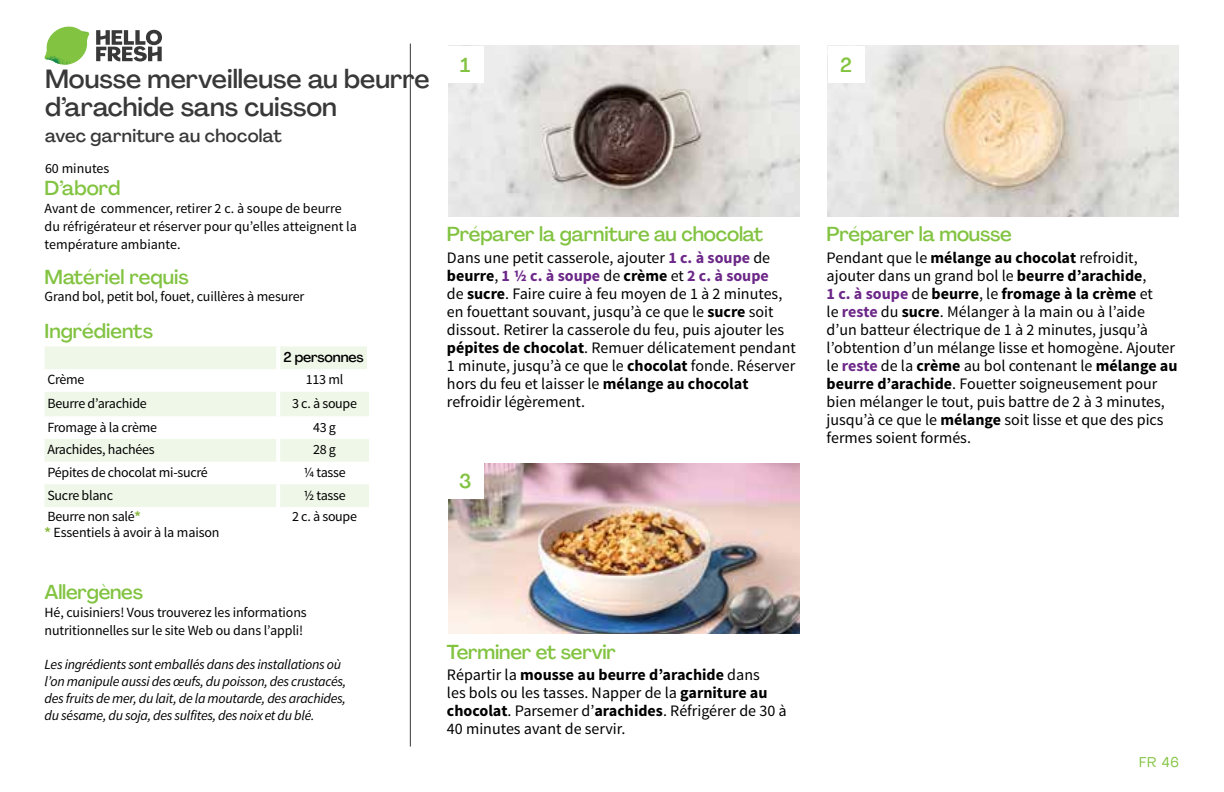
<style>
.page{position:relative;width:1224px;height:792px;background:#fff}
.page>*{position:absolute;margin:0;border:0;box-sizing:border-box;transform-origin:0 0}
.t1{font:500 26px/28px "Agrandir";color:#383839}
.t2{font:500 20px "Agrandir";letter-spacing:-.01em;color:#82c341}
.t3{font:500 18px "Agrandir";letter-spacing:.01em;color:#383839}
.t4{font:16px/18px "Source Sans Pro";color:#000}
.t5{font:14px/18px "Source Sans Pro";letter-spacing:-.01em;color:#000}
.t6{font:italic 14px/17px "Source Sans Pro";letter-spacing:-.02em;color:#000}
.t7{font:500 14px "Agrandir";letter-spacing:-.01em;color:#000}
.t8{font:14px "Agrandir";color:#82c341}
.s1{font-weight:700;color:#8cba42}
.s2{font-weight:700;color:#6c2888}
.s3{font-weight:700}
</style>
<div class="page">
<svg style="left:96px;top:29px;width:66px;height:33px"></svg>
<svg style="left:48px;top:27px;width:39px;height:25px"></svg>
<img style="left:69px;top:27px;width:20px;height:17px">
<img style="left:47px;top:41px;width:38px;height:7px">
<img style="left:44px;top:44px;width:40px;height:21px">
<img style="left:68px;top:48px;width:17px;height:17px">
<hr style="left:410px;top:44px;width:1px;height:703px;background:#383839">
<svg style="left:45px;top:346px;width:324px;height:161px;fill:#eff7e8"></svg>
<hr style="left:276px;top:346px;width:4px;height:23px;background:#fff">
<hr style="left:367px;top:346px;width:4px;height:23px;background:#fff">
<hr style="left:276px;top:369px;width:4px;height:23px;background:#fff">
<hr style="left:276px;top:392px;width:4px;height:24px;background:#fff">
<hr style="left:276px;top:416px;width:4px;height:23px;background:#fff">
<hr style="left:276px;top:439px;width:4px;height:23px;background:#fff">
<hr style="left:276px;top:462px;width:4px;height:22px;background:#fff">
<hr style="left:276px;top:484px;width:4px;height:23px;background:#fff">
<img style="left:448px;top:46px;width:351px;height:170px">
<img style="left:448px;top:463px;width:351px;height:171px">
<img style="left:828px;top:46px;width:351px;height:170px">
<div style="left:447px;top:46px;width:37px;height:36px;background:#fff"></div>
<div style="left:447px;top:463px;width:37px;height:36px;background:#fff"></div>
<div style="left:828px;top:46px;width:36px;height:36px;background:#fff"></div>
<h1 class="t1" style="left:45px;top:65px;width:386px">Mousse merveilleuse au beurre d’arachide sans cuisson</h1>
<p class="t3" style="left:45px;top:125px;width:239px">avec garniture au chocolat</p>
<p class="t5" style="left:45px;top:160px;width:66px">60 minutes</p>
<p class="t2" style="left:45px;top:176px;width:77px">D’abord</p>
<p class="t5" style="left:45px;top:200px;width:314px">Avant de commencer, retirer 2 c. à soupe de beurre du réfrigérateur et réserver pour qu’elles atteignent la température ambiante.</p>
<p class="t2" style="left:45px;top:264px;width:146px">Matériel requis</p>
<p class="t5" style="left:45px;top:288px;width:261px">Grand bol, petit bol, fouet, cuillères à mesurer</p>
<p class="t2" style="left:45px;top:319px;width:110px">Ingrédients</p>
<p class="t7" style="left:283px;top:348px;width:82px">2 personnes</p>
<p class="t5" style="left:47px;top:371px;width:39px">Crème</p>
<p class="t5" style="left:306px;top:371px;width:39px">113 ml</p>
<p class="t5" style="left:47px;top:395px;width:101px">Beurre d’arachide</p>
<p class="t5" style="left:292px;top:395px;width:67px">3 c. à soupe</p>
<p class="t5" style="left:47px;top:418px;width:111px">Fromage à la crème</p>
<p class="t5" style="left:313px;top:418px;width:24px">43 g</p>
<p class="t5" style="left:47px;top:441px;width:109px">Arachides, hachées</p>
<p class="t5" style="left:313px;top:441px;width:24px">28 g</p>
<p class="t5" style="left:47px;top:464px;width:162px">Pépites de chocolat mi-sucré</p>
<p class="t5" style="left:303px;top:464px;width:44px">1/4 tasse</p>
<p class="t5" style="left:47px;top:486px;width:67px">Sucre blanc</p>
<p class="t5" style="left:303px;top:486px;width:44px">1/2 tasse</p>
<p class="t5" style="left:47px;top:508px;width:95px">Beurre non salé<span class="s1">*</span></p>
<p class="t5" style="left:292px;top:508px;width:67px">2 c. à soupe</p>
<p class="t5" style="left:45px;top:524px;width:176px"><span class="s1">*</span> Essentiels à avoir à la maison</p>
<p class="t2" style="left:460px;top:52px;width:12px">1</p>
<p class="t2" style="left:447px;top:222px;width:318px">Préparer la garniture au chocolat</p>
<p class="t4" style="left:447px;top:249px;width:350px">Dans une petit casserole, ajouter <span class="s2">1 c. à soupe</span> de <span class="s3">beurre</span>, <span class="s2">1 1/2 c. à soupe</span> de <span class="s3">crème</span> et <span class="s2">2 c. à soupe<br></span>de <span class="s3">sucre</span>. Faire cuire à feu moyen de 1 à 2 minutes, en fouettant souvant, jusqu’à ce que le <span class="s3">sucre</span> soit dissout. Retirer la casserole du feu, puis ajouter les <span class="s3">pépites de chocolat</span>. Remuer délicatement pendant 1 minute, jusqu’à ce que le <span class="s3">chocolat</span> fonde. Réserver hors du feu et laisser le <span class="s3">mélange au chocolat </span>refroidir légèrement.</p>
<p class="t2" style="left:459px;top:469px;width:14px">3</p>
<p class="t2" style="left:45px;top:579px;width:100px">Allergènes</p>
<p class="t5" style="left:45px;top:603px;width:264px">Hé, cuisiniers! Vous trouverez les informations nutritionnelles sur le site Web ou dans l’appli!</p>
<p class="t6" style="left:45px;top:655px;width:303px">Les ingrédients sont emballés dans des installations où l’on manipule aussi des œufs, du poisson, des crustacés, des fruits de mer, du lait, de la moutarde, des arachides, du sésame, du soja, des sulfites, des noix et du blé.</p>
<p class="t2" style="left:447px;top:639px;width:171px">Terminer et servir</p>
<p class="t4" style="left:447px;top:666px;width:341px">Répartir la <span class="s3">mousse au beurre d’arachide</span> dans<br>les bols ou les tasses. Napper de la <span class="s3">garniture au chocolat</span>. Parsemer d’<span class="s3">arachides</span>. Réfrigérer de 30 à 40 minutes avant de servir.</p>
<p class="t2" style="left:840px;top:52px;width:13px">2</p>
<p class="t2" style="left:827px;top:222px;width:187px">Préparer la mousse</p>
<p class="t4" style="left:827px;top:249px;width:352px">Pendant que le <span class="s3">mélange au chocolat</span> refroidit, ajouter dans un grand bol le <span class="s3">beurre d’arachide</span>,<br><span class="s2">1 c. à soupe</span> de <span class="s3">beurre</span>, le <span class="s3">fromage à la crème</span> et<br>le <span class="s2">reste</span> du <span class="s3">sucre</span>. Mélanger à la main ou à l’aide d’un batteur électrique de 1 à 2 minutes, jusqu’à l’obtention d’un mélange lisse et homogène. Ajouter le <span class="s2">reste</span> de la <span class="s3">crème</span> au bol contenant le <span class="s3">mélange au beurre d’arachide</span>. Fouetter soigneusement pour bien mélanger le tout, puis battre de 2 à 3 minutes, jusqu’à ce que le <span class="s3">mélange</span> soit lisse et que des pics fermes soient formés.</p>
<p class="t8" style="left:1139px;top:753px;width:41px">FR 46</p>
</div>
